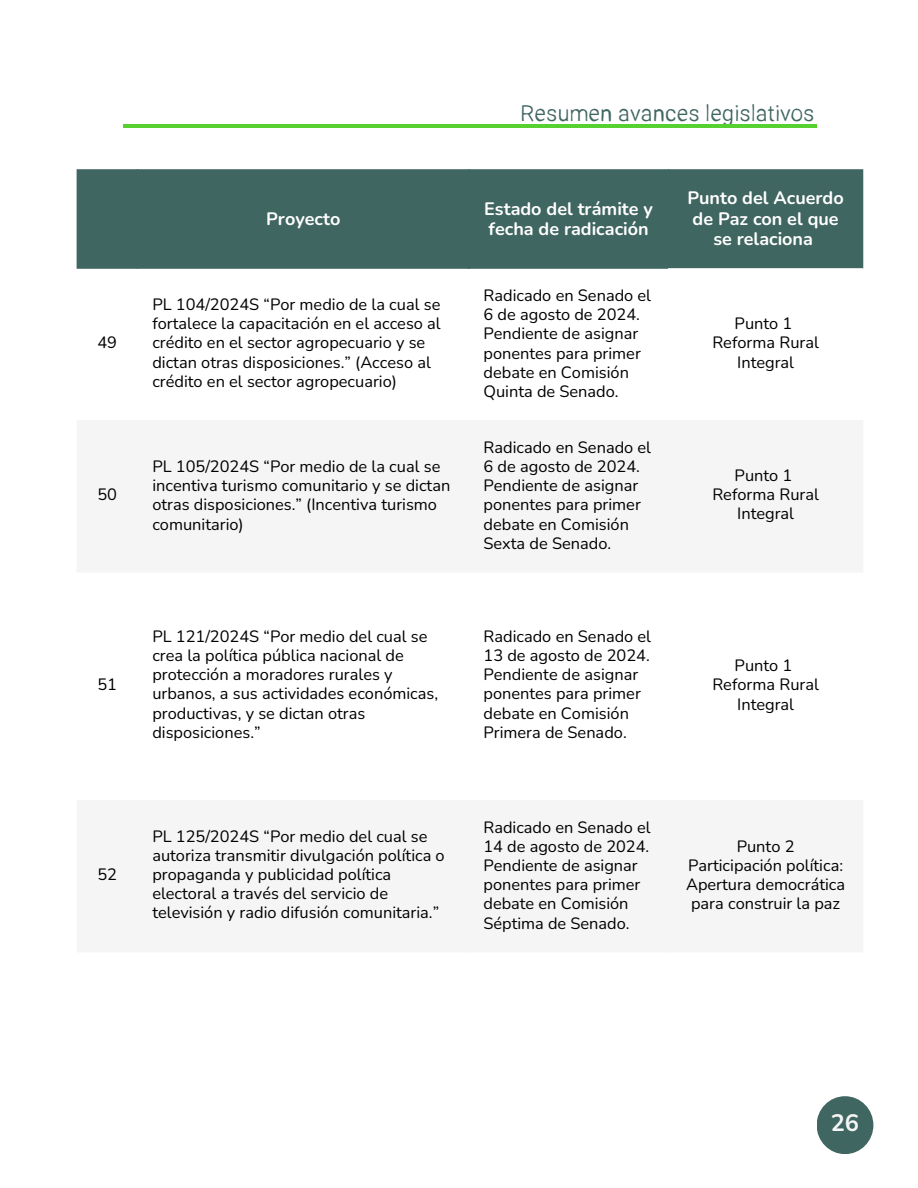
<style>
.page{position:relative;width:918px;height:1188px;background:#fff}
.page>*{position:absolute;margin:0;border:0;box-sizing:border-box;transform-origin:0 0}
.t1{font:700 23.7px "Nunito";color:#f5f5f5}
.t2{font:300 22.5px "Ramona";color:#406661}
.t3{font:700 18px/20.2px "Nunito";color:#fff}
.t4{font:16.35px/19.2px "Nunito";color:#000}
</style>
<div class="page">
<div style="left:817px;top:1096px;width:56px;height:58px;background:#406661;border-radius:50%"></div>
<hr style="left:123px;top:124px;width:694px;height:4px;background:#57d131">
<div style="left:77px;top:170px;width:786px;height:99px;background:#406661"></div>
<p class="t4" style="left:97px;top:333px;width:21px">49</p>
<p class="t4" style="left:97px;top:485px;width:21px">50</p>
<p class="t4" style="left:97px;top:675px;width:21px">51</p>
<p class="t4" style="left:97px;top:865px;width:21px">52</p>
<h1 class="t2" style="left:520px;top:104px;width:296px">Resumen avances legislativos</h1>
<p class="t3" style="left:266px;top:209px;width:76px">Proyecto</p>
<p class="t3" style="left:484px;top:198px;width:170px">Estado del trámite y fecha de radicación</p>
<p class="t3" style="left:687px;top:188px;width:158px;text-align:center">Punto del Acuerdo de Paz con el que se relaciona</p>
<p class="t4" style="left:152px;top:295px;width:290px">PL 104/2024S “Por medio de la cual se fortalece la capacitación en el acceso al crédito en el sector agropecuario y se dictan otras disposiciones.” (Acceso al crédito en el sector agropecuario)</p>
<p class="t4" style="left:484px;top:286px;width:169px">Radicado en Senado el<br>6 de agosto de 2024.<br>Pendiente de asignar ponentes para primer debate en Comisión<br>Quinta de Senado.</p>
<p class="t4" style="left:152px;top:457px;width:299px">PL 105/2024S “Por medio de la cual se incentiva turismo comunitario y se dictan otras disposiciones.” (Incentiva turismo comunitario)</p>
<p class="t4" style="left:484px;top:438px;width:169px">Radicado en Senado el<br>6 de agosto de 2024.<br>Pendiente de asignar ponentes para primer debate en Comisión<br>Sexta de Senado.</p>
<p class="t4" style="left:152px;top:627px;width:287px">PL 121/2024S “Por medio del cual se crea la política pública nacional de protección a moradores rurales y urbanos, a sus actividades económicas, productivas, y se dictan otras disposiciones.”</p>
<p class="t4" style="left:484px;top:627px;width:169px">Radicado en Senado el<br>13 de agosto de 2024.<br>Pendiente de asignar ponentes para primer debate en Comisión<br>Primera de Senado.</p>
<p class="t4" style="left:152px;top:827px;width:294px">PL 125/2024S “Por medio del cual se autoriza transmitir divulgación política o propaganda y publicidad política electoral a través del servicio de televisión y radio difusión comunitaria.”</p>
<p class="t4" style="left:484px;top:818px;width:169px">Radicado en Senado el<br>14 de agosto de 2024.<br>Pendiente de asignar ponentes para primer debate en Comisión<br>Séptima de Senado.</p>
<p class="t4" style="left:735px;top:314px;width:59px">Punto 1</p>
<p class="t4" style="left:712px;top:333px;width:108px;text-align:center">Reforma Rural<br>Integral</p>
<p class="t4" style="left:735px;top:466px;width:59px">Punto 1</p>
<p class="t4" style="left:712px;top:485px;width:108px;text-align:center">Reforma Rural<br>Integral</p>
<p class="t4" style="left:735px;top:656px;width:59px">Punto 1</p>
<p class="t4" style="left:712px;top:675px;width:108px;text-align:center">Reforma Rural<br>Integral</p>
<p class="t4" style="left:737px;top:837px;width:59px">Punto 2</p>
<p class="t4" style="left:686px;top:856px;width:161px;text-align:center">Participación política:<br>Apertura democrática para construir la paz</p>
<p class="t1" style="left:831px;top:1107px;width:30px">26</p>
</div>
